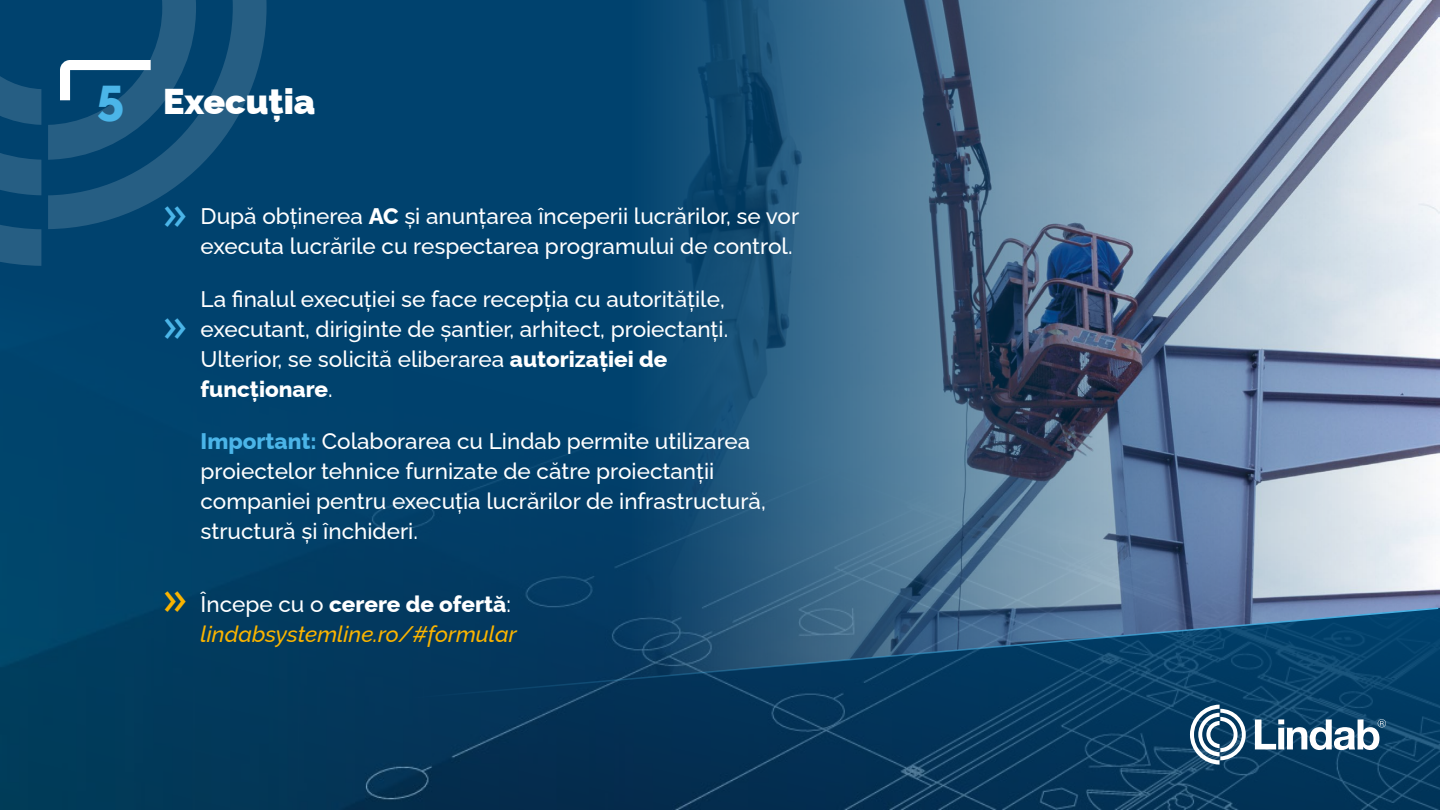
<style>
.page{position:relative;width:1440px;height:810px;background:#00426e}
.page>*{position:absolute;margin:0;border:0;box-sizing:border-box;transform-origin:0 0}
.t1{font:200 45px "Oxanium";color:#4bb5e8}
.t2{font:200 45px "Oxanium";color:#fab400}
.t3{font:900 35.78px "Raleway";color:#fff}
.t4{font:500 22.5px/30px "Raleway";color:#fff}
.t5{font:italic 500 22.5px/30px "Raleway";color:#fab400}
.s1{font-weight:800;font-size:48.97px;color:#4bb5e8}
.s2{font-weight:800}
.s3{font-weight:800;color:#4bb5e8}
.s4{font-style:normal;color:#fff}
.s5{font-weight:800;font-style:normal;color:#fff}
</style>
<div class="page">
<img style="left:0;top:455px;width:1440px;height:355px">
<svg style="left:0;top:76px;width:41px;height:190px"></svg>
<svg style="left:48px;top:0;width:219px;height:229px"></svg>
<svg style="left:1255px;top:719px;width:131px;height:31px"></svg>
<svg style="left:1190px;top:706px;width:56px;height:59px"></svg>
<img style="left:580px;top:0;width:860px;height:607px">
<svg style="left:337px;top:607px;width:1103px;height:99px"></svg>
<svg style="left:48px;top:0;width:148px;height:160px"></svg>
<h2 class="t3" style="left:97px;top:74px;width:220px"><span class="s1">5</span> Execuția</h2>
<h1 class="t1" style="left:163px;top:187px;width:25px">»</h1>
<h1 class="t1" style="left:163px;top:300px;width:25px">»</h1>
<p class="t4" style="left:201px;top:199px;width:600px">După obținerea <span class="s2">AC</span> și anunțarea începerii lucrărilor, se vor executa lucrările cu respectarea programului de control.</p>
<p class="t4" style="left:201px;top:282px;width:529px">La finalul execuției se face recepția cu autoritățile, executant, diriginte de șantier, arhitect, proiectanți.<br>Ulterior, se solicită eliberarea <span class="s2">autorizației de funcționare</span>.</p>
<p class="t4" style="left:201px;top:424px;width:567px"><span class="s3">Important:</span> Colaborarea cu Lindab permite utilizarea proiectelor tehnice furnizate de către proiectanții companiei pentru execuția lucrărilor de infrastructură, structură și închideri.</p>
<h1 class="t2" style="left:163px;top:573px;width:25px">»</h1>
<p class="t5" style="left:201px;top:587px;width:318px"><span class="s4">Începe cu o</span> <span class="s5">cerere de ofertă</span><span class="s4">: </span>lindabsystemline.ro/#formular</p>
</div>
